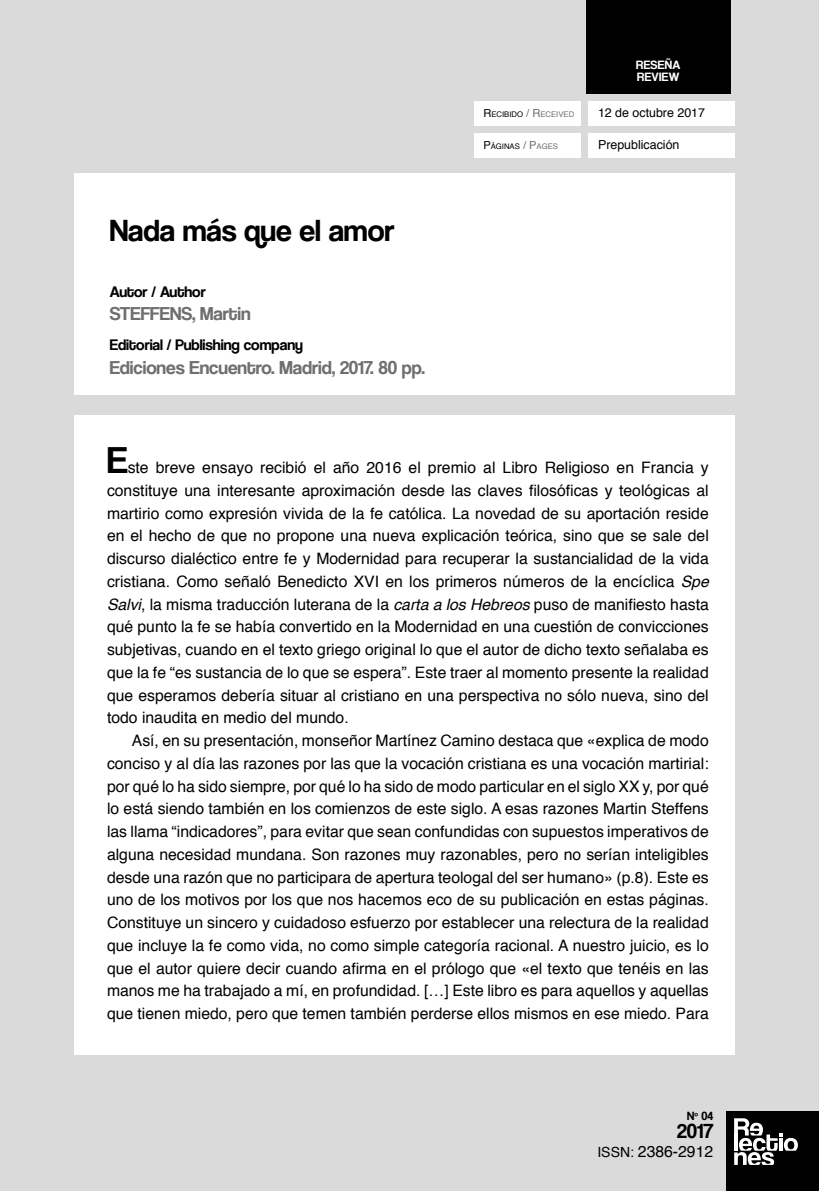
<style>
.page{position:relative;width:819px;height:1191px;background:#dadada}
.page>*{position:absolute;margin:0;border:0;box-sizing:border-box;transform-origin:0 0}
.t1{font:38.5px "Coolvetica Rg";color:#000}
.t2{font:31.5px "Coolvetica Rg";color:#000}
.t3{font:21px "Coolvetica Rg";color:#000}
.t4{font:19.25px "Coolvetica Rg";color:#706f6f}
.t5{font:15.75px/22.8px "Helvetica";color:#000;text-align:justify}
.t6{font:15.75px "Coolvetica Rg";color:#000}
.t7{font:12.42px "Helvetica";color:#000}
.t8{font:12.42px "Coolvetica Rg";letter-spacing:.03em;color:#fff}
.t9{font:12.42px "Coolvetica Rg";letter-spacing:.03em;color:#fff}
.t10{font:12.25px "Coolvetica Rg";color:#000}
.t11{font:7.7px "Helvetica";color:#000}
.s1{font-size:11.03px}
.s2{font-size:11.03px;color:#706f6f}
.s3{color:#706f6f}
.s4{font-style:italic}
.s5{font-size:14px}
</style>
<div class="page">
<div style="left:726px;top:1111px;width:93px;height:80px;background:#000"></div>
<svg style="left:734px;top:1118px;width:63px;height:46px"></svg>
<div style="left:74px;top:173px;width:660px;height:222px;background:#fff"></div>
<div style="left:74px;top:415px;width:660px;height:639px;background:#fff"></div>
<div style="left:588px;top:102px;width:146px;height:24px;background:#fff"></div>
<div style="left:588px;top:133px;width:146px;height:25px;background:#fff"></div>
<div style="left:474px;top:102px;width:107px;height:24px;background:#fff"></div>
<div style="left:474px;top:133px;width:107px;height:25px;background:#fff"></div>
<div style="left:586px;top:0;width:145px;height:94px;background:#000"></div>
<h2 class="t2" style="left:110px;top:212px;width:286px">Nada más que el amor</h2>
<p class="t6" style="left:110px;top:282px;width:97px">Autor / Author</p>
<p class="t4" style="left:110px;top:302px;width:142px">STEFFENS, Martin</p>
<p class="t6" style="left:110px;top:336px;width:195px">Editorial / Publishing company</p>
<p class="t4" style="left:110px;top:356px;width:316px">Ediciones Encuentro. Madrid, 2017. 80 pp.</p>
<p class="t11" style="left:483px;top:109px;width:92px"><span class="s1">R</span>ECIBIDO <span class="s2">/ R</span><span class="s3">ECEIVED</span></p>
<p class="t11" style="left:483px;top:140px;width:76px"><span class="s1">P</span>ÁGINAS <span class="s2">/ P</span><span class="s3">AGES</span></p>
<p class="t8" style="left:636px;top:57px;width:46px">RESEÑA</p>
<p class="t9" style="left:637px;top:69px;width:44px">REVIEW</p>
<p class="t7" style="left:598px;top:103px;width:109px">12 de octubre 2017</p>
<p class="t7" style="left:598px;top:135px;width:83px">Prepublicación</p>
<h1 class="t1" style="left:107px;top:438px;width:22px">E</h1>
<p class="t5" style="left:107px;top:457px;width:603px;text-indent:21px">ste breve ensayo recibió el año 2016 el premio al Libro Religioso en Francia y constituye una interesante aproximación desde las claves filosóficas y teológicas al martirio como expresión vivida de la fe católica. La novedad de su aportación reside en el hecho de que no propone una nueva explicación teórica, sino que se sale del discurso dialéctico entre fe y Modernidad para recuperar la sustancialidad de la vida cristiana. Como señaló Benedicto XVI en los primeros números de la encíclica <span class="s4">Spe Salvi</span>, la misma traducción luterana de la <span class="s4">carta a los Hebreos</span> puso de manifiesto hasta qué punto la fe se había convertido en la Modernidad en una cuestión de convicciones subjetivas, cuando en el texto griego original lo que el autor de dicho texto señalaba es que la fe “es sustancia de lo que se espera”. Este traer al momento presente la realidad que esperamos debería situar al cristiano en una perspectiva no sólo nueva, sino del todo inaudita en medio del mundo.</p>
<p class="t5" style="left:107px;top:729px;width:603px;text-indent:25px">Así, en su presentación, monseñor Martínez Camino destaca que «explica de modo conciso y al día las razones por las que la vocación cristiana es una vocación martirial: por qué lo ha sido siempre, por qué lo ha sido de modo particular en el siglo XX y, por qué lo está siendo también en los comienzos de este siglo. A esas razones Martin Steffens las llama “indicadores”, para evitar que sean confundidas con supuestos imperativos de alguna necesidad mundana. Son razones muy razonables, pero no serían inteligibles desde una razón que no participara de apertura teologal del ser humano» (p.8). Este es uno de los motivos por los que nos hacemos eco de su publicación en estas páginas.<br>Constituye un sincero y cuidadoso esfuerzo por establecer una relectura de la realidad que incluye la fe como vida, no como simple categoría racional. A nuestro juicio, es lo que el autor quiere decir cuando afirma en el prólogo que «el texto que tenéis en las manos me ha trabajado a mí, en profundidad. […] Este libro es para aquellos y aquellas que tienen miedo, pero que temen también perderse ellos mismos en ese miedo. Para</p>
<p class="t10" style="left:687px;top:1108px;width:28px">Nº 04</p>
<h3 class="t3" style="left:677px;top:1118px;width:37px">2017</h3>
<p class="t5" style="left:597px;top:1140px;width:117px"><span class="s5">ISSN:</span> 2386-2912</p>
</div>
